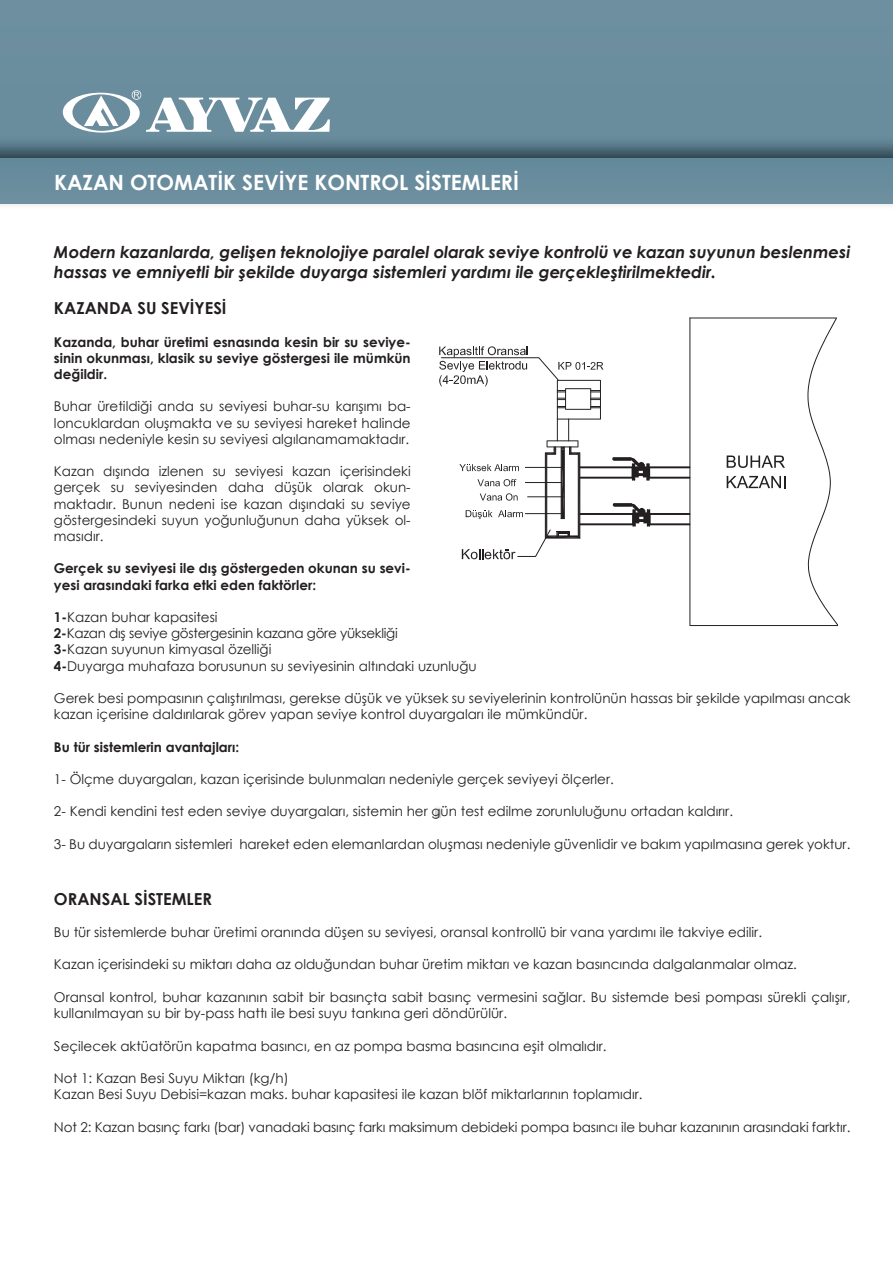
<style>
.page{position:relative;width:893px;height:1263px;background:#fff}
.page>*{position:absolute;margin:0;border:0;box-sizing:border-box;transform-origin:0 0}
.t1{font:700 21px "Century Gothic";color:#fff}
.t2{font:italic 700 16.5px/19.8px "Century Gothic";color:#231f20}
.t3{font:700 16.5px "Century Gothic";color:#231f20}
.t4{font:13.5px/16.2px "Century Gothic";color:#231f20}
.t5{font:700 13.5px/16.2px "Century Gothic";color:#231f20;text-align:justify}
.s1{font-weight:700}
</style>
<div class="page">
<svg style="left:436px;top:808px;width:4px;height:9px"></svg>
<svg style="left:689px;top:317px;width:149px;height:309px"></svg>
<svg style="left:727px;top:455px;width:58px;height:13px"></svg>
<svg style="left:727px;top:476px;width:58px;height:12px"></svg>
<svg style="left:439px;top:346px;width:251px;height:213px"></svg>
<div style="left:0;top:0;width:893px;height:136px;background:#6b8e9e"></div>
<svg style="left:63px;top:90px;width:267px;height:43px"></svg>
<img style="left:0;top:136px;width:893px;height:70px">
<div style="left:0;top:159px;width:893px;height:44px;background:#688c9d"></div>
<h1 class="t1" style="left:54px;top:166px;width:466px">KAZAN OTOMATİK SEVİYE KONTROL SİSTEMLERİ</h1>
<p class="t2" style="left:54px;top:242px;width:798px">Modern kazanlarda, gelişen teknolojiye paralel olarak seviye kontrolü ve kazan suyunun beslenmesi hassas ve emniyetli bir şekilde duyarga sistemleri yardımı ile gerçekleştirilmektedir.</p>
<p class="t3" style="left:54px;top:296px;width:174px">KAZANDA SU SEVİYESİ</p>
<p class="t5" style="left:54px;top:333px;width:358px">Kazanda, buhar üretimi esnasında kesin bir su seviye&shy;sinin okunması, klasik su seviye göstergesi ile mümkün değildir.</p>
<p class="t4" style="left:54px;top:398px;width:358px;text-align:justify">Buhar üretildiği anda su seviyesi buhar-su karışımı ba&shy;loncuklardan oluşmakta ve su seviyesi hareket halinde olması nedeniyle kesin su seviyesi algılanamamaktadır.</p>
<p class="t4" style="left:54px;top:463px;width:358px;text-align:justify">Kazan dışında izlenen su seviyesi kazan içerisindeki gerçek su seviyesinden daha düşük olarak okun&shy;maktadır. Bunun nedeni ise kazan dışındaki su seviye göstergesindeki suyun yoğunluğunun daha yüksek ol&shy;masıdır.</p>
<p class="t5" style="left:54px;top:560px;width:358px">Gerçek su seviyesi ile dış göstergeden okunan su sevi&shy;yesi arasındaki farka etki eden faktörler:</p>
<p class="t4" style="left:54px;top:609px;width:424px"><span class="s1">1-</span>Kazan buhar kapasitesi<br><span class="s1">2-</span>Kazan dış seviye göstergesinin kazana göre yüksekliği<br><span class="s1">3-</span>Kazan suyunun kimyasal özelliği<br><span class="s1">4-</span>Duyarga muhafaza borusunun su seviyesinin altındaki uzunluğu</p>
<p class="t4" style="left:54px;top:690px;width:798px">Gerek besi pompasının çalıştırılması, gerekse düşük ve yüksek su seviyelerinin kontrolünün hassas bir şekilde yapılması ancak kazan içerisine daldırılarak görev yapan seviye kontrol duyargaları ile mümkündür.</p>
<p class="t5" style="left:54px;top:738px;width:187px">Bu tür sistemlerin avantajları:</p>
<p class="t4" style="left:54px;top:771px;width:561px">1- Ölçme duyargaları, kazan içerisinde bulunmaları nedeniyle gerçek seviyeyi ölçerler.</p>
<p class="t4" style="left:54px;top:803px;width:681px">2- Kendi kendini test eden seviye duyargaları, sistemin her gün test edilme zorunluluğunu ortadan kaldırır.</p>
<p class="t4" style="left:54px;top:836px;width:798px">3- Bu duyargaların sistemleri hareket eden elemanlardan oluşması nedeniyle güvenlidir ve bakım yapılmasına gerek yoktur.</p>
<p class="t3" style="left:54px;top:886px;width:160px">ORANSAL SİSTEMLER</p>
<p class="t4" style="left:54px;top:924px;width:710px">Bu tür sistemlerde buhar üretimi oranında düşen su seviyesi, oransal kontrollü bir vana yardımı ile takviye edilir.</p>
<p class="t4" style="left:54px;top:956px;width:744px">Kazan içerisindeki su miktarı daha az olduğundan buhar üretim miktarı ve kazan basıncında dalgalanmalar olmaz.</p>
<p class="t4" style="left:54px;top:989px;width:798px">Oransal kontrol, buhar kazanının sabit bir basınçta sabit basınç vermesini sağlar. Bu sistemde besi pompası sürekli çalışır, kullanılmayan su bir by-pass hattı ile besi suyu tankına geri döndürülür.</p>
<p class="t4" style="left:54px;top:1037px;width:554px">Seçilecek aktüatörün kapatma basıncı, en az pompa basma basıncına eşit olmalıdır.</p>
<p class="t4" style="left:54px;top:1070px;width:590px">Not 1: Kazan Besi Suyu Miktarı (kg/h)<br>Kazan Besi Suyu Debisi=kazan maks. buhar kapasitesi ile kazan blöf miktarlarının toplamıdır.</p>
<p class="t4" style="left:54px;top:1118px;width:798px">Not 2: Kazan basınç farkı (bar) vanadaki basınç farkı maksimum debideki pompa basıncı ile buhar kazanının arasındaki farktır.</p>
</div>
